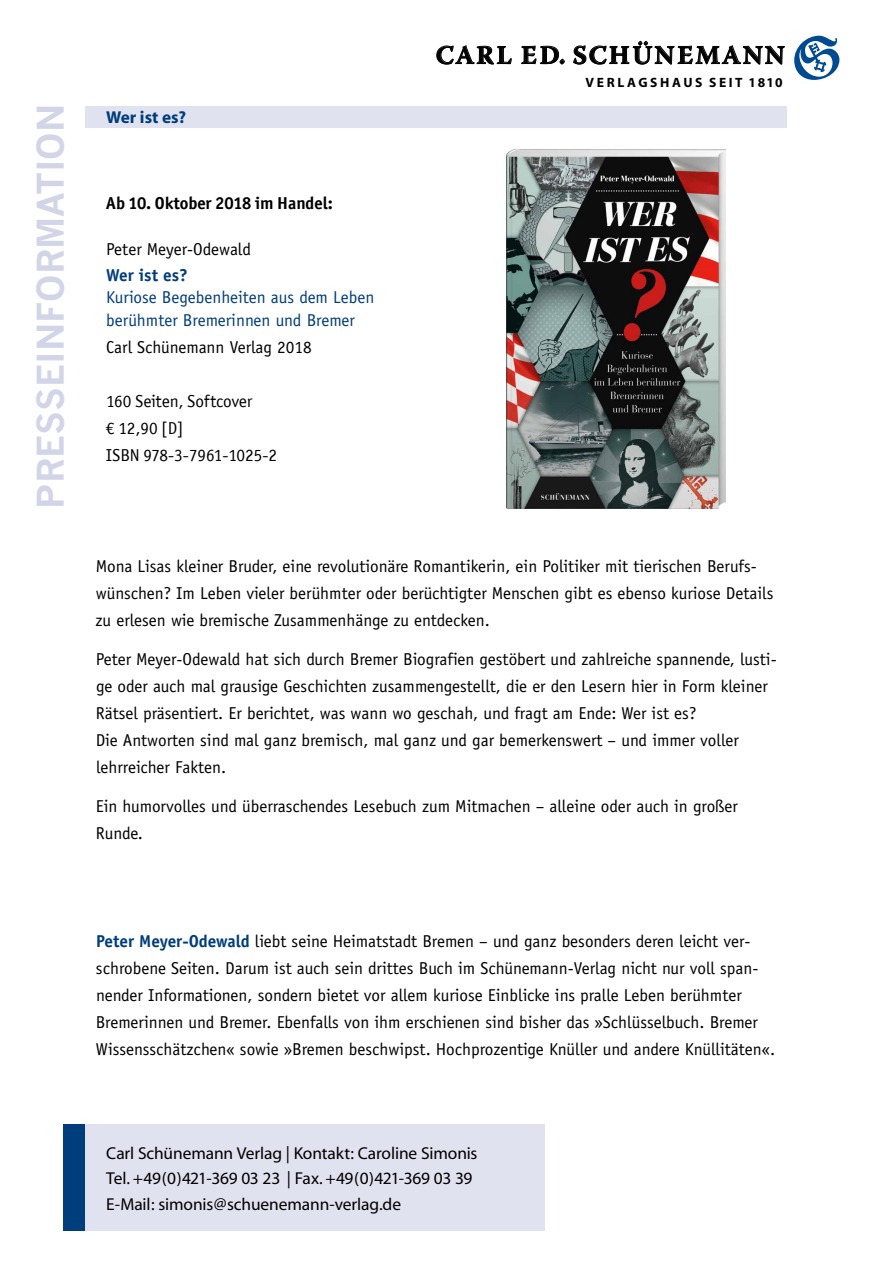
<style>
.page{position:relative;width:893px;height:1263px;background:#fff}
.page>*{position:absolute;margin:0;border:0;box-sizing:border-box;transform-origin:0 0}
.t1{font:700 36px "News Gothic";color:#d2d5e8}
.t2{font:700 25.95px "Warnock Pro";letter-spacing:.075em;color:#000}
.t3{font:17.25px/27px "Officina Sans Std";color:#000}
.t4{font:17.25px/25.5px "Myriad";letter-spacing:-.01em;color:#000}
.t5{font:17.25px/22.5px "Officina Sans Std";color:#003d7c}
.t6{font:17.25px/27px "Officina San ITC";color:#000}
.t7{font:700 17.25px "Officina San ITC";color:#000}
.t8{font:700 17.25px "Officina Sans Std";color:#003d7c}
.t9{font:700 17.25px "Myriad";color:#003d7c}
.t10{font:700 13.5px "Myriad";letter-spacing:.2em;color:#000}
.s1{font-weight:700;color:#003d7c}
</style>
<div class="page">
<svg style="left:794px;top:36px;width:45px;height:44px"></svg>
<svg style="left:437px;top:46px;width:74px;height:18px"></svg>
<svg style="left:522px;top:46px;width:42px;height:18px"></svg>
<svg style="left:573px;top:41px;width:211px;height:23px"></svg>
<div style="left:85px;top:107px;width:702px;height:21px;background:#e1e2ef"></div>
<img style="left:507px;top:149px;width:219px;height:360px">
<div style="left:64px;top:1125px;width:21px;height:106px;background:#003d7c"></div>
<div style="left:85px;top:1125px;width:459px;height:106px;background:#e1e2ef"></div>
<h2 class="t2" style="left:436px;top:39px;width:350px">CARL ED. SCHÜNEMANN</h2>
<h1 class="t1" style="left:28px;top:509px;width:406px;rotate:-90deg">PRESSEINFORMATION</h1>
<p class="t9" style="left:106px;top:109px;width:81px">Wer ist es?</p>
<p class="t7" style="left:106px;top:192px;width:228px">Ab 10. Oktober 2018 im Handel:</p>
<p class="t3" style="left:106px;top:236px;width:146px">Peter Meyer-Odewald</p>
<p class="t8" style="left:106px;top:264px;width:83px">Wer ist es?</p>
<p class="t5" style="left:106px;top:286px;width:270px">Kuriose Begebenheiten aus dem Leben berühmter Bremerinnen und Bremer</p>
<p class="t3" style="left:106px;top:333px;width:207px">Carl Schünemann Verlag 2018</p>
<p class="t6" style="left:106px;top:387px;width:172px">160 Seiten, Softcover<br>€ 12,90 [D]<br>ISBN 978-3-7961-1025-2</p>
<p class="t10" style="left:585px;top:75px;width:199px">VERLAGSHAUS SEIT 1810</p>
<p class="t3" style="left:96px;top:553px;width:679px">Mona Lisas kleiner Bruder, eine revolutionäre Romantikerin, ein Politiker mit tierischen Berufs&shy;wünschen? Im Leben vieler berühmter oder berüchtigter Menschen gibt es ebenso kuriose Details zu erlesen wie bremische Zusammenhänge zu entdecken.</p>
<p class="t3" style="left:96px;top:646px;width:683px">Peter Meyer-Odewald hat sich durch Bremer Biografien gestöbert und zahlreiche spannende, lusti&shy;ge oder auch mal grausige Geschichten zusammengestellt, die er den Lesern hier in Form kleiner Rätsel präsentiert. Er berichtet, was wann wo geschah, und fragt am Ende: Wer ist es?<br>Die Antworten sind mal ganz bremisch, mal ganz und gar bemerkenswert – und immer voller lehrreicher Fakten.</p>
<p class="t3" style="left:96px;top:793px;width:644px">Ein humorvolles und überraschendes Lesebuch zum Mitmachen – alleine oder auch in großer<br>Runde.</p>
<p class="t3" style="left:96px;top:928px;width:681px"><span class="s1">Peter Meyer-Odewald</span> liebt seine Heimatstadt Bremen – und ganz besonders deren leicht ver&shy;schrobene Seiten. Darum ist auch sein drittes Buch im Schünemann-Verlag nicht nur voll span&shy;nender Informationen, sondern bietet vor allem kuriose Einblicke ins pralle Leben berühmter Bremerinnen und Bremer. Ebenfalls von ihm erschienen sind bisher das »Schlüsselbuch. Bremer Wissensschätzchen« sowie »Bremen beschwipst. Hochprozentige Knüller und andere Knüllitäten«.</p>
<p class="t4" style="left:106px;top:1141px;width:373px">Carl Schünemann Verlag | Kontakt: Caroline Simonis<br>Tel. +49(0)421-369 03 23 | Fax. +49(0)421-369 03 39<br>E-Mail: simonis@schuenemann-verlag.de</p>
</div>
